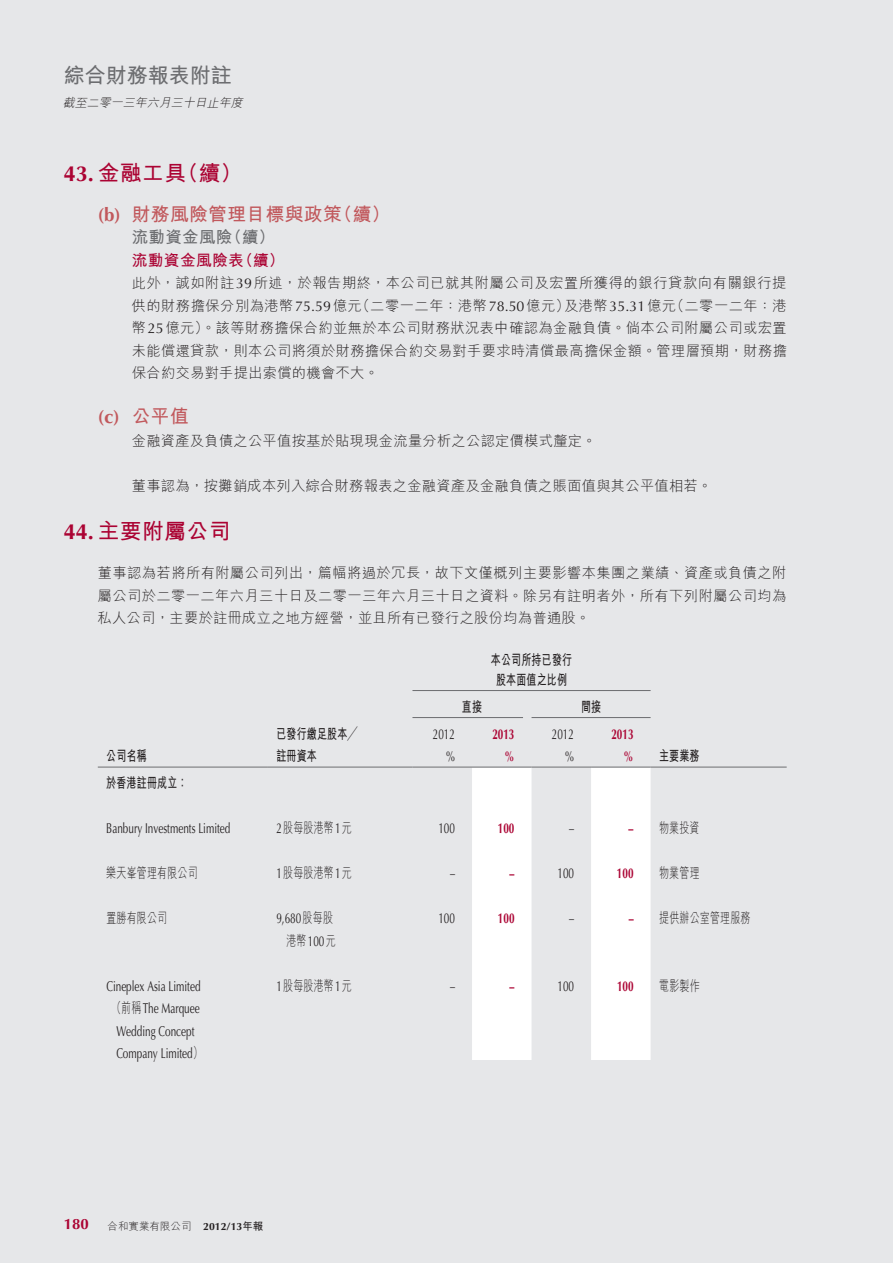
<style>
.page{position:relative;width:893px;height:1263px;background:#e6e7e9}
.page>*{position:absolute;margin:0;border:0;box-sizing:border-box;transform-origin:0 0}
.t1{font:700 21.75px "M Hei HK";letter-spacing:.02em;color:#ab0333}
.t2{font:700 21px "M Hei HK";color:#6c6d70}
.t3{font:700 18.75px "M Hei HK";letter-spacing:.02em;color:#c1585c}
.t4{font:700 18.75px "Optima LT Std";color:#c1585c}
.t5{font:700 16.5px "M Hei HK";letter-spacing:.02em;color:#6c6d70}
.t6{font:700 15.75px "M Hei HK";letter-spacing:.02em;color:#ab0333}
.t7{font:700 15px "Optima LT Std";color:#ab0333}
.t8{font:300 14.25px/22.5px "M Hei HK";letter-spacing:.02em;color:#231f20;text-align:justify}
.t9{font:14.25px "Optima LT Std";color:#231f20;scale:.7 1}
.t10{font:300 14.25px "M Hei HK";letter-spacing:.02em;color:#231f20;scale:.7 1}
.t11{font:700 14.25px/22.5px "M Hei HK";letter-spacing:.02em;color:#231f20;scale:.7 1}
.t12{font:700 14.25px "Optima LT Std";color:#ab0333;scale:.7 1}
.t13{font:italic 300 12px "M Hei HK";color:#231f20}
.t14{font:300 10.5px "M Hei HK";color:#231f20}
.s1{font-family:"Optima LT Std"}
.s2{font-family:"Optima LT Std";font-weight:400}
.s3{font-family:"M Hei HK"}
.s4{font-family:"Optima LT Std";font-weight:700;color:#ab0333}
.s5{font-family:"M Hei HK";font-weight:300}
.s6{font-family:"Optima LT Std";font-weight:700}
.s7{font-weight:700}
</style>
<div class="page">
<svg style="left:472px;top:768px;width:179px;height:292px;fill:#fff"></svg>
<hr style="left:412px;top:690px;width:239px;height:1px;background:#6c6d70">
<hr style="left:412px;top:717px;width:111px;height:1px;background:#6c6d70">
<hr style="left:531px;top:717px;width:120px;height:1px;background:#6c6d70">
<hr style="left:98px;top:767px;width:170px;height:1px;background:#6c6d70">
<hr style="left:268px;top:767px;width:144px;height:1px;background:#6c6d70">
<hr style="left:412px;top:767px;width:60px;height:1px;background:#6c6d70">
<hr style="left:472px;top:767px;width:59px;height:1px;background:#6c6d70">
<hr style="left:531px;top:767px;width:60px;height:1px;background:#6c6d70">
<hr style="left:591px;top:767px;width:60px;height:1px;background:#6c6d70">
<hr style="left:651px;top:767px;width:136px;height:1px;background:#6c6d70">
<h2 class="t2" style="left:64px;top:60px;width:169px">綜合財務報表附註</h2>
<p class="t13" style="left:63px;top:97px;width:184px">截至二零一三年六月三十日止年度</p>
<h1 class="t1" style="left:64px;top:157px;width:180px"><span class="s1">43.</span> 金融工具（續）</h1>
<h3 class="t3" style="left:98px;top:200px;width:294px"><span class="s1">(b)</span> 財務風險管理目標與政策（續）</h3>
<p class="t5" style="left:132px;top:225px;width:145px">流動資金風險（續）</p>
<p class="t6" style="left:132px;top:248px;width:154px">流動資金風險表（續）</p>
<p class="t8" style="left:132px;top:271px;width:657px">此外，誠如附註<span class="s2">39</span>所述，於報告期終，本公司已就其附屬公司及宏置所獲得的銀行貸款向有關銀行提供的財務擔保分別為港幣<span class="s2">75.59</span>億元（二零一二年：港幣<span class="s2">78.50</span>億元）及港幣<span class="s2">35.31</span>億元（二零一二年：港幣<span class="s2">25</span>億元）。該等財務擔保合約並無於本公司財務狀況表中確認為金融負債。倘本公司附屬公司或宏置未能償還貸款，則本公司將須於財務擔保合約交易對手要求時清償最高擔保金額。管理層預期，財務擔保合約交易對手提出索償的機會不大。</p>
<h3 class="t4" style="left:98px;top:406px;width:93px">(c) <span class="s3">公平值</span></h3>
<p class="t8" style="left:132px;top:429px;width:466px">金融資產及負債之公平值按基於貼現現金流量分析之公認定價模式釐定。</p>
<p class="t8" style="left:132px;top:474px;width:582px">董事認為，按攤銷成本列入綜合財務報表之金融資產及金融負債之賬面值與其公平值相若。</p>
<h1 class="t1" style="left:64px;top:515px;width:168px"><span class="s1">44.</span> 主要附屬公司</h1>
<p class="t8" style="left:98px;top:561px;width:690px">董事認為若將所有附屬公司列出，篇幅將過於冗長，故下文僅概列主要影響本集團之業績、資產或負債之附屬公司於二零一二年六月三十日及二零一三年六月三十日之資料。除另有註明者外，所有下列附屬公司均為私人公司，主要於註冊成立之地方經營，並且所有已發行之股份均為普通股。</p>
<p class="t11" style="left:491px;top:649px;width:117px;line-height:19.5px;text-align:center">本公司所持已發行股本面值之比例</p>
<p class="t11" style="left:106px;top:743px;width:59px">公司名稱</p>
<p class="t11" style="left:276px;top:721px;width:117px">已發行繳足股本╱註冊資本</p>
<p class="t11" style="left:462px;top:694px;width:30px">直接</p>
<p class="t11" style="left:581px;top:694px;width:30px">間接</p>
<p class="t9" style="left:433px;top:725px;width:33px">2012</p>
<p class="t12" style="left:492px;top:725px;width:33px">2013</p>
<p class="t9" style="left:552px;top:725px;width:33px">2012</p>
<p class="t12" style="left:611px;top:725px;width:33px">2013</p>
<p class="t9" style="left:446px;top:748px;width:14px">%</p>
<p class="t12" style="left:505px;top:748px;width:16px">%</p>
<p class="t9" style="left:565px;top:748px;width:14px">%</p>
<p class="t12" style="left:624px;top:748px;width:16px">%</p>
<p class="t11" style="left:659px;top:743px;width:59px">主要業務</p>
<p class="t11" style="left:106px;top:770px;width:117px">於香港註冊成立：</p>
<p class="t9" style="left:106px;top:820px;width:179px">Banbury Investments Limited</p>
<p class="t10" style="left:276px;top:821px;width:109px"><span class="s2">2</span>股每股港幣<span class="s2">1</span>元</p>
<p class="t9" style="left:438px;top:820px;width:25px">100</p>
<p class="t12" style="left:498px;top:820px;width:25px">100</p>
<p class="t9" style="left:569px;top:820px;width:9px">–</p>
<p class="t10" style="left:629px;top:821px;width:103px"><span class="s4">–</span> 物業投資</p>
<p class="t10" style="left:106px;top:866px;width:132px">樂天峯管理有限公司</p>
<p class="t10" style="left:276px;top:866px;width:109px"><span class="s2">1</span>股每股港幣<span class="s2">1</span>元</p>
<p class="t9" style="left:450px;top:865px;width:9px">–</p>
<p class="t12" style="left:510px;top:865px;width:9px">–</p>
<p class="t9" style="left:557px;top:865px;width:25px">100</p>
<p class="t12" style="left:617px;top:865px;width:25px">100</p>
<p class="t10" style="left:659px;top:866px;width:59px">物業管理</p>
<p class="t10" style="left:106px;top:911px;width:88px">置勝有限公司</p>
<p class="t9" style="left:276px;top:910px;width:82px">9,680<span class="s5">股每股</span></p>
<p class="t10" style="left:286px;top:933px;width:72px">港幣<span class="s2">100</span>元</p>
<p class="t9" style="left:438px;top:910px;width:25px">100</p>
<p class="t12" style="left:498px;top:910px;width:25px">100</p>
<p class="t9" style="left:569px;top:910px;width:9px">–</p>
<p class="t10" style="left:629px;top:911px;width:176px"><span class="s4">–</span> 提供辦公室管理服務</p>
<p class="t9" style="left:106px;top:977px;width:136px">Cineplex Asia Limited</p>
<p class="t9" style="left:111px;top:1000px;width:128px"><span class="s5">（前稱</span>The Marquee</p>
<p class="t9" style="left:116px;top:1022px;width:113px">Wedding Concept</p>
<p class="t9" style="left:116px;top:1045px;width:125px">Company Limited<span class="s5">）</span></p>
<p class="t10" style="left:276px;top:978px;width:109px"><span class="s2">1</span>股每股港幣<span class="s2">1</span>元</p>
<p class="t9" style="left:450px;top:977px;width:9px">–</p>
<p class="t12" style="left:510px;top:977px;width:9px">–</p>
<p class="t9" style="left:557px;top:977px;width:25px">100</p>
<p class="t12" style="left:617px;top:977px;width:25px">100</p>
<p class="t10" style="left:659px;top:978px;width:59px">電影製作</p>
<p class="t7" style="left:64px;top:1215px;width:27px">180</p>
<p class="t14" style="left:108px;top:1221px;width:157px">合和實業有限公司 <span class="s6">2012/13</span><span class="s7">年報</span></p>
</div>
